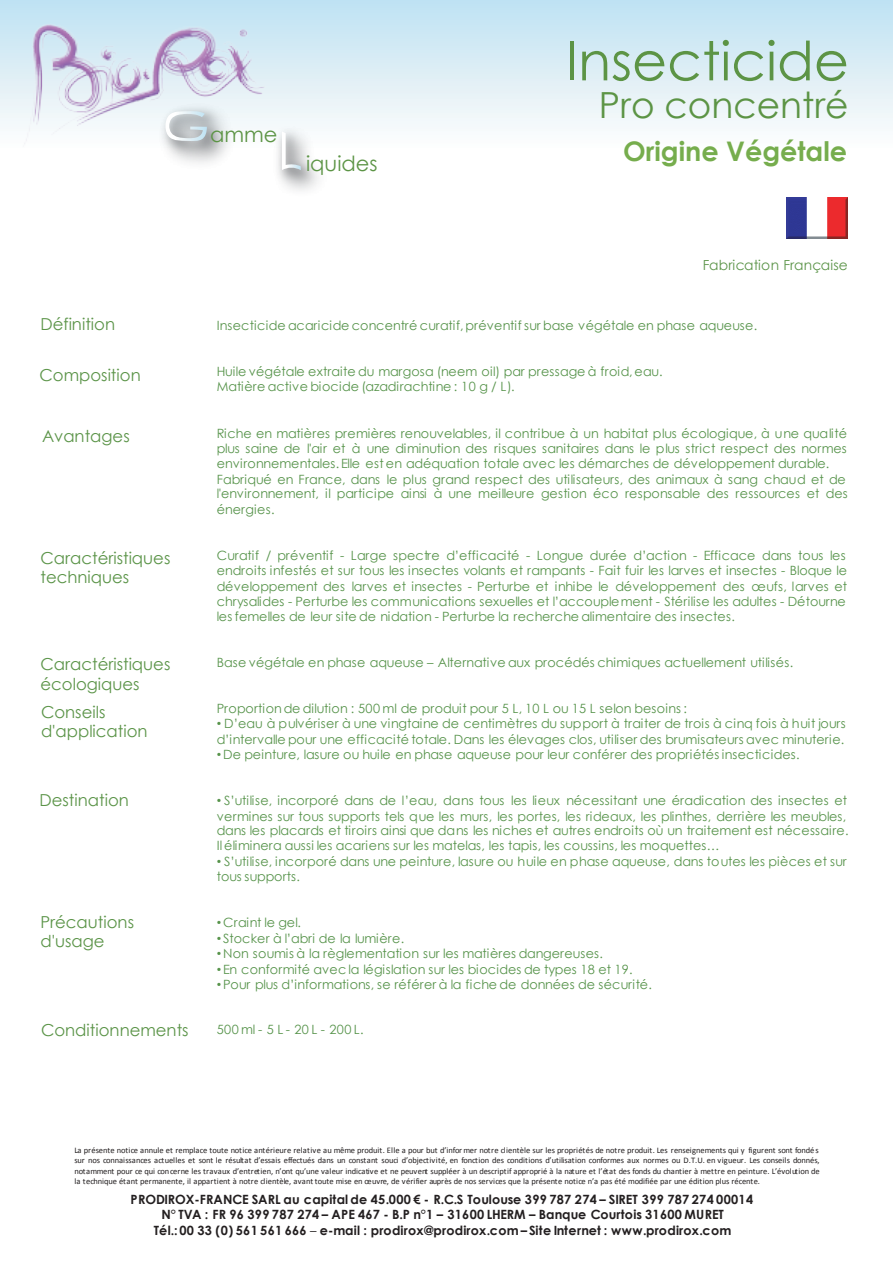
<style>
.page{position:relative;width:893px;height:1263px;background:#fff}
.page>*{position:absolute;margin:0;border:0;box-sizing:border-box;transform-origin:0 0}
.t1{font:54px "Century Gothic";color:#5c9445}
.t2{font:36px "Century Gothic";color:#5c9445}
.t3{font:700 27px "Century Gothic";color:#76ad4d}
.t4{font:21px "Century Gothic";color:#5c9445}
.t5{font:16.5px/19.5px "Century Gothic";color:#5b9448}
.t6{font:13.8px "Century Gothic";letter-spacing:.01em;color:#5b9448}
.t7{font:12.75px/15.3px "Century Gothic";letter-spacing:.01em;color:#56934a}
.t8{font:700 12.75px/15.5px "Century Gothic";letter-spacing:.02em;color:#231f20;text-align:center}
.t9{font:12.75px "Century Gothic";letter-spacing:.03em;color:#56934a}
.t10{font:8.55px/10.6px "Calibri";color:#231f20;text-align:justify}
.s1{font-family:"Arial"}
.s2{font-weight:400}
</style>
<div class="page">
<svg style="left:0;top:0;width:893px;height:127px;background:#d8ecf5"></svg>
<img style="left:16px;top:15px;width:256px;height:142px">
<img style="left:268px;top:118px;width:66px;height:73px">
<svg style="left:282px;top:131px;width:19px;height:39px"></svg>
<img style="left:786px;top:198px;width:61px;height:40px">
<h3 class="t4" style="left:210px;top:120px;width:69px">amme</h3>
<h3 class="t4" style="left:306px;top:149px;width:73px">iquides</h3>
<h1 class="t1" style="left:566px;top:23px;width:285px">Insecticide</h1>
<h2 class="t2" style="left:599px;top:80px;width:251px">Pro concentré</h2>
<h3 class="t3" style="left:623px;top:130px;width:226px">Origine Végétale</h3>
<p class="t5" style="left:40px;top:314px;width:76px">Définition</p>
<p class="t5" style="left:40px;top:365px;width:103px">Composition</p>
<p class="t5" style="left:42px;top:426px;width:89px">Avantages</p>
<p class="t5" style="left:40px;top:548px;width:131px">Caractéristiques techniques</p>
<p class="t5" style="left:40px;top:654px;width:131px">Caractéristiques écologiques</p>
<p class="t5" style="left:41px;top:702px;width:108px">Conseils d'application</p>
<p class="t5" style="left:40px;top:790px;width:91px">Destination</p>
<p class="t5" style="left:41px;top:912px;width:95px">Précautions d'usage</p>
<p class="t5" style="left:41px;top:1020px;width:149px">Conditionnements</p>
<p class="t6" style="left:703px;top:255px;width:147px">Fabrication Française</p>
<p class="t7" style="left:217px;top:318px;width:542px">Insecticide acaricide concentré curatif,préventif sur base végétale en phase aqueuse.</p>
<p class="t7" style="left:217px;top:364px;width:447px;line-height:14.9px">Huile végétale extraite du margosa (neem oil) par pressage à froid,eau.<br>Matière active biocide (azadirachtine : 10 g / L).</p>
<p class="t7" style="left:217px;top:425px;width:633px">Riche en matières premières renouvelables, il contribue à un habitat plus écologique, à une qualité plus saine de l'air et à une diminution des risques sanitaires dans le plus strict respect des normes environnementales. Elle esten adéquation totale avec les démarches de développement durable.<br>Fabriqué en France, dans le plus grand respect des utilisateurs, des animaux à sang chaud et de l'environnement, il participe ainsi à une meilleure gestion éco responsable des ressources et des énergies.</p>
<p class="t7" style="left:217px;top:548px;width:632px;text-align:justify">Curatif / préventif - Large spectre d’efficacité - Longue durée d’action - Efficace dans tous les endroits infestés et sur tous les insectes volants et rampants - Fait fuir les larves et insectes - Bloque le développement des larves et insectes - Perturbe et inhibe le développement des œufs, larves et chrysalides - Perturbe les communications sexuelles et l’accouplement - Stérilise les adultes - Détourne les femelles de leur site de nidation - Perturbe la recherche alimentaire des insectes.</p>
<p class="t7" style="left:217px;top:655px;width:578px">Base végétale en phase aqueuse – Alternative aux procédés chimiques actuellement utilisés.</p>
<p class="t7" style="left:217px;top:701px;width:472px">Proportionde dilution : 500 ml de produit pour 5 L, 10 L ou 15 L selon besoins :</p>
<p class="t7" style="left:217px;top:715px;width:630px;line-height:15.9px"><span class="s1">•</span> D’eau à pulvériser à une vingtaine de centimètres du support à traiter de trois à cinq fois à huit jours d’intervalle pour une efficacité totale. Dans les élevages clos, utiliser des brumisateurs avec minuterie.</p>
<p class="t7" style="left:217px;top:746px;width:584px"><span class="s1">•</span> De peinture, lasure ou huile en phase aqueuse pour leur conférer des propriétés insecticides.</p>
<p class="t7" style="left:217px;top:792px;width:633px"><span class="s1">•</span> S’utilise, incorporé dans de l’eau, dans tous les lieux nécessitant une éradication des insectes et vermines sur tous supports tels que les murs, les portes, les rideaux, les plinthes, derrière les meubles, dans les placards et tiroirs ainsi que dans les niches et autres endroits où un traitement est nécessaire.<br>Iléliminera aussi les acariens sur les matelas, les tapis, les coussins, les moquettes…</p>
<p class="t7" style="left:217px;top:854px;width:631px;line-height:14.9px"><span class="s1">•</span> S’utilise, incorporé dans une peinture, lasure ou huile en phase aqueuse, dans toutes les pièces et sur tous supports.</p>
<p class="t7" style="left:217px;top:914px;width:86px"><span class="s1">•</span> Craint le gel.</p>
<p class="t7" style="left:217px;top:930px;width:189px"><span class="s1">•</span> Stocker à l’abri de la lumière.</p>
<p class="t7" style="left:217px;top:945px;width:388px"><span class="s1">•</span> Non soumis à la règlementation sur les matières dangereuses.</p>
<p class="t7" style="left:217px;top:961px;width:417px"><span class="s1">•</span> En conformité avec la législation sur les biocides de types 18 et 19.</p>
<p class="t7" style="left:217px;top:976px;width:437px"><span class="s1">•</span> Pour plus d’informations, se référer à la fiche de données de sécurité.</p>
<p class="t9" style="left:217px;top:1021px;width:149px">500ml- 5L- 20L- 200L.</p>
<p class="t10" style="left:74px;top:1144px;width:747px">La présente notice annule et remplace toute notice antérieure relative au même produit. Elle a pour but d’informer notre clientèle sur les propriétés de notre produit. Les renseignements qui y figurent sont fondé s sur nos connaissances actuelles et sont le résultat d’essais effectués dans un constant souci d’objectivité, en fonction des conditions d’utilisation conformes aux normes ou D.T.U. en vigueur. Les conseils donnés, notamment pour ce qui concerne les travaux d’entretien, n’ont qu’une valeur indicative et ne peuvent suppléer à un descriptif approprié à la nature et l’état des fonds du chantier à mettre en peinture. L’évolution de</p>
<p class="t10" style="left:74px;top:1175px;width:687px">la technique étant permanente, il appartient à notre clientèle, avanttoute mise en œuvre, de vérifier auprès de nos services que la présente notice n’a pas été modifiée par une édition plus récente.</p>
<p class="t8" style="left:131px;top:1191px;width:624px">PRODIROX-FRANCE SARL au capital de 45.000 € - R.C.S Toulouse 399 787 274 – SIRET 399 787 274 00014<br>N° TVA : FR 96 399 787 274 – APE 467 - B.P n°1 – 31600 LHERM – Banque Courtois 31600 MURET<br>Tél.:00 33 (0) 561 561 666 <span class="s2">–</span> e-mail : prodirox@prodirox.com– Site Internet : www.prodirox.com</p>
</div>
